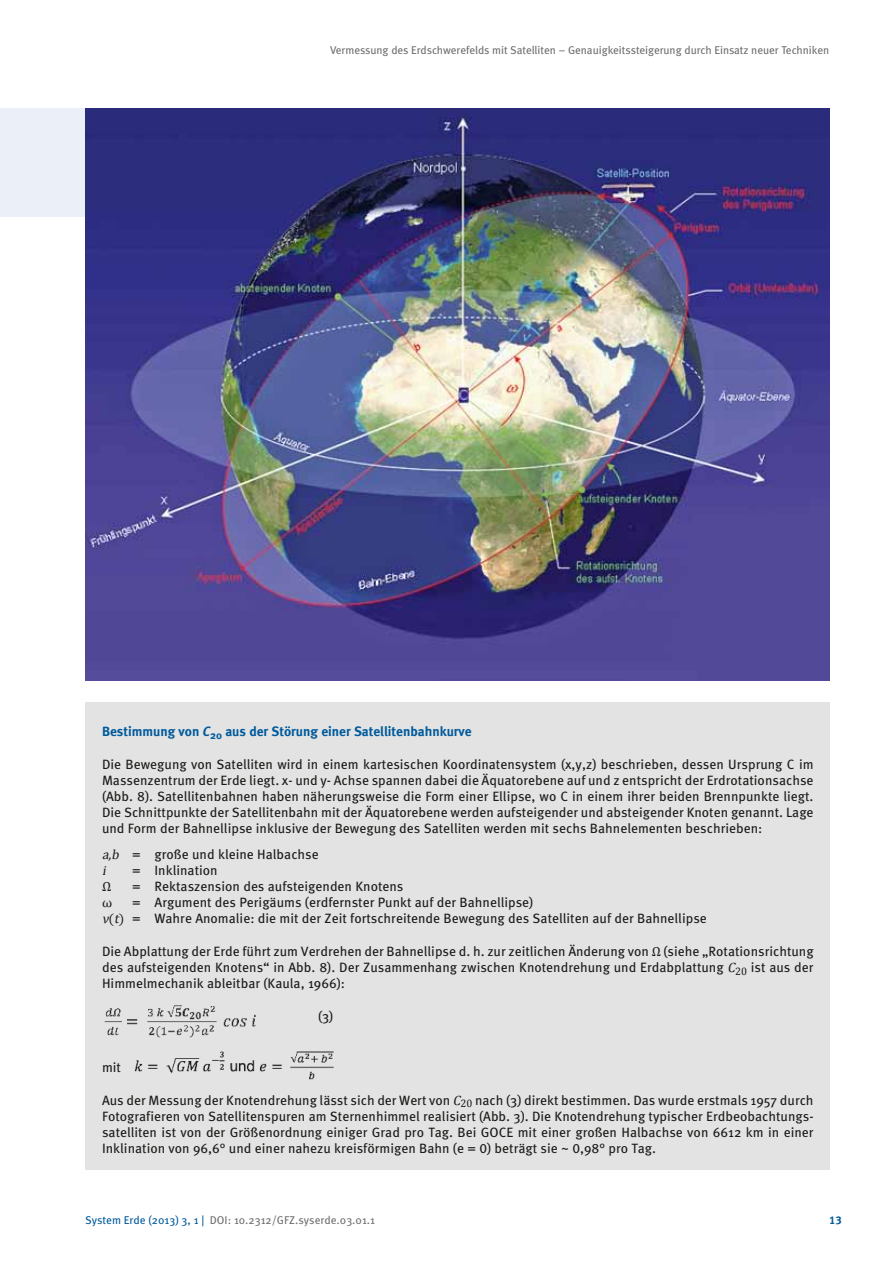
<style>
.page{position:relative;width:893px;height:1263px;background:#fff}
.page>*{position:absolute;margin:0;border:0;box-sizing:border-box;transform-origin:0 0}
.t1{font:13.5px/16.2px "Meta Pro";color:#1a1a18;text-align:justify}
.t2{font:700 13.5px "Meta";color:#005a9c}
.t3{font:13.5px "Cambria Math";color:#1a1a18}
.t4{font:11.25px "Meta";color:#6f6f6e}
.t5{font:11.25px "Meta Pro";color:#6f6f6e}
.t6{font:700 11.25px "Meta Pro";color:#005a9c}
.s1{font-style:italic}
.s2{font-family:"Cambria Math";font-style:italic}
.s3{font-family:"Cambria Math"}
.s4{font-family:"Cambria";font-style:italic}
.s5{font-family:"Meta Book Expert"}
.s6{color:#005a9c}
</style>
<div class="page">
<div style="left:0;top:108px;width:99px;height:108px;background:#ebeff8"></div>
<div style="left:85px;top:702px;width:744px;height:467px;background:#e3e3e3"></div>
<img style="left:85px;top:108px;width:744px;height:572px">
<img style="left:134px;top:1051px;width:200px;height:29px">
<img style="left:105px;top:1005px;width:151px;height:32px">
<p class="t4" style="left:330px;top:43px;width:501px">Vermessung des Erdschwerefelds mit Satelliten – Genauigkeitssteigerung durch Einsatz neuer Techniken</p>
<p class="t2" style="left:102px;top:723px;width:371px">Bestimmung von <span class="s1">C</span><sub>20</sub> aus der Störung einer Satellitenbahnkurve</p>
<p class="t1" style="left:102px;top:756px;width:713px">Die Bewegung von Satelliten wird in einem kartesischen Koordinatensystem (x,y,z) beschrieben, dessen Ursprung C im Massenzentrum der Erde liegt. x- und y- Achse spannen dabei die Äquatorebene auf und z entspricht der Erdrotationsachse (Abb. 8). Satellitenbahnen haben näherungsweise die Form einer Ellipse, wo C in einem ihrer beiden Brennpunkte liegt.<br>Die Schnittpunkte der Satellitenbahn mit der Äquatorebene werden aufsteigender und absteigender Knoten genannt. Lage und Form der Bahnellipse inklusive der Bewegung des Satelliten werden mit sechs Bahnelementen beschrieben:</p>
<p class="t1" style="left:102px;top:846px;width:218px"><span class="s2">a,b</span>= große und kleine Halbachse <span class="s2">i</span> = Inklination</p>
<p class="t3" style="left:102px;top:878px;width:11px">Ω</p>
<p class="t1" style="left:132px;top:878px;width:273px">= Rektaszension des aufsteigenden Knotens</p>
<p class="t3" style="left:102px;top:895px;width:12px">ω</p>
<p class="t1" style="left:102px;top:894px;width:606px;text-indent:30px">= Argument des Perigäums (erdfernster Punkt auf der Bahnellipse)<br><span class="s2">ν</span><span class="s3">(</span><span class="s2">t</span><span class="s3">)</span> = Wahre Anomalie: die mit der Zeit fortschreitende Bewegung des Satelliten auf der Bahnellipse</p>
<p class="t1" style="left:102px;top:943px;width:713px">Die Abplattung der Erde führt zum Verdrehen der Bahnellipse d. h. zur zeitlichen Änderung von <span class="s3">Ω</span> (siehe „Rotationsrichtung des aufsteigenden Knotens“ in Abb. 8). Der Zusammenhang zwischen Knotendrehung und Erdabplattung <span class="s4">C</span><sub>20</sub> ist aus der Himmelmechanik ableitbar (Kaula, 1966):</p>
<p class="t1" style="left:318px;top:1008px;width:17px">(3)</p>
<p class="t1" style="left:102px;top:1059px;width:21px">mit</p>
<p class="t1" style="left:102px;top:1092px;width:713px">Aus der Messung der Knotendrehung lässt sich der Wert von <span class="s4">C</span><sub>20</sub> nach (3) direkt bestimmen. Das wurde erstmals 1957 durch Fotografieren von Satellitenspuren am Sternenhimmel realisiert (Abb. 3). Die Knotendrehung typischer Erdbeobachtungs&shy;satelliten ist von der Größenordnung einiger Grad pro Tag. Bei GOCE mit einer großen Halbachse von 6612 km in einer Inklination von 96,6° und einer nahezu kreisförmigen Bahn (e = <span class="s5">0</span>) beträgt sie ~ <span class="s5">0</span>,98° pro Tag.</p>
<p class="t5" style="left:85px;top:1213px;width:291px"><span class="s6">System Erde (2013) 3, 1 |</span> DOI: 10.2312/GFZ.syserde.03.01.1</p>
<p class="t6" style="left:829px;top:1213px;width:14px">13</p>
</div>
